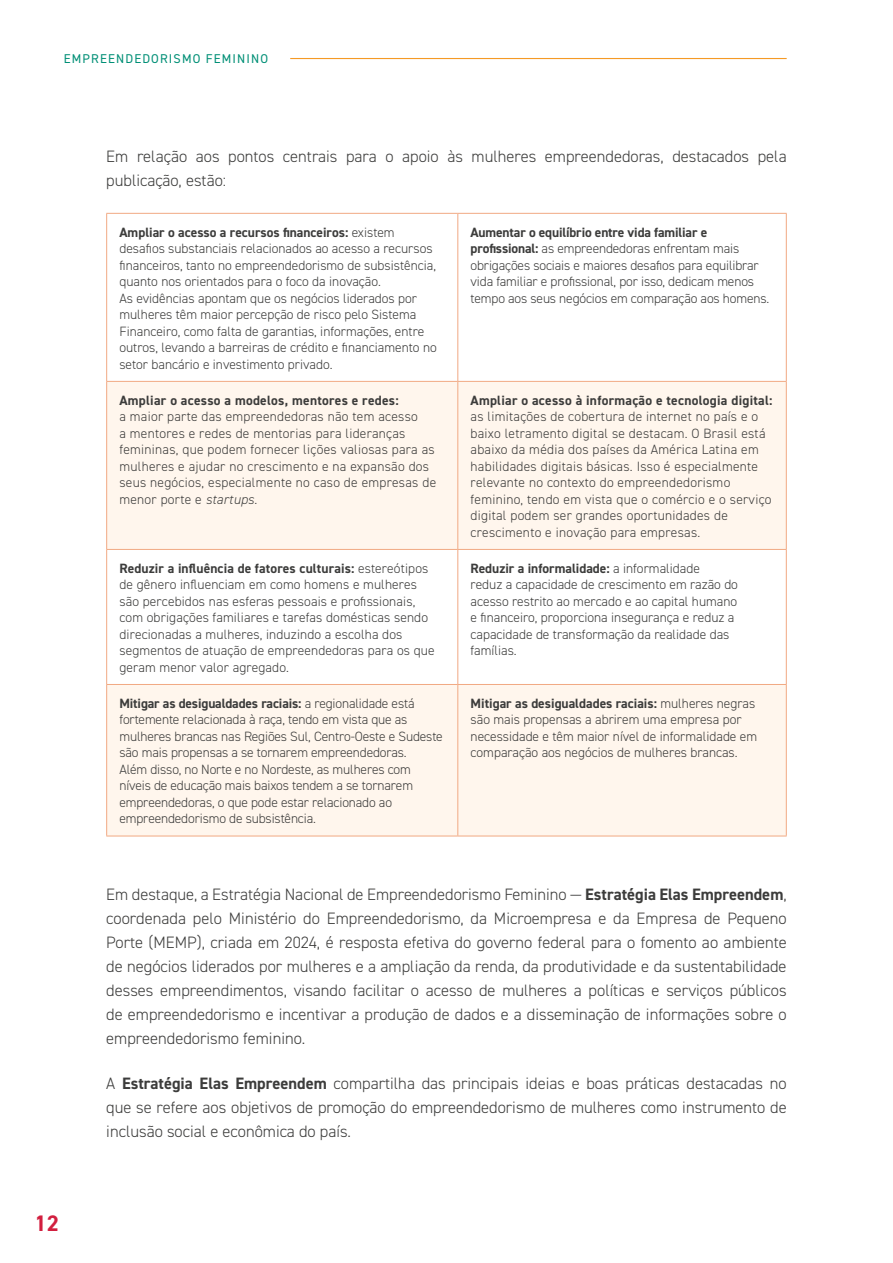
<style>
.page{position:relative;width:893px;height:1263px;background:#fff}
.page>*{position:absolute;margin:0;border:0;box-sizing:border-box;transform-origin:0 0}
.t1{font:700 22.5px "DIN2014";color:#d21f3f}
.t2{font:300 16.5px/24px "DIN2014";color:#3c3c3b;text-align:justify}
.t3{font:300 13.5px/16.5px "DIN2014";color:#3c3c3b}
.t4{font:300 13.5px/16.5px "DIN2014";letter-spacing:.02em;color:#3c3c3b}
.t5{font:700 13.5px "DIN2014";letter-spacing:.02em;color:#3c3c3b}
.t6{font:12.75px "DIN2014";letter-spacing:.09em;color:#008f76}
.s1{font-weight:700}
.s2{font-style:italic}
</style>
<div class="page">
<hr style="left:290px;top:58px;width:497px;height:1px;background:#f59a25">
<svg style="left:107px;top:382px;width:679px;height:454px;fill:#fff6ed"></svg>
<hr style="left:106px;top:213px;width:352px;height:1px;background:#f1a983">
<hr style="left:106px;top:214px;width:1px;height:167px;background:#f1a983">
<hr style="left:458px;top:213px;width:329px;height:1px;background:#f1a983">
<hr style="left:457px;top:214px;width:1px;height:167px;background:#f1a983">
<hr style="left:786px;top:214px;width:1px;height:167px;background:#f1a983">
<hr style="left:106px;top:381px;width:352px;height:1px;background:#f1a983">
<hr style="left:106px;top:382px;width:1px;height:167px;background:#f1a983">
<hr style="left:458px;top:381px;width:329px;height:1px;background:#f1a983">
<hr style="left:457px;top:382px;width:1px;height:167px;background:#f1a983">
<hr style="left:786px;top:382px;width:1px;height:167px;background:#f1a983">
<hr style="left:106px;top:549px;width:352px;height:1px;background:#f1a983">
<hr style="left:106px;top:550px;width:1px;height:134px;background:#f1a983">
<hr style="left:458px;top:549px;width:329px;height:1px;background:#f1a983">
<hr style="left:457px;top:550px;width:1px;height:134px;background:#f1a983">
<hr style="left:786px;top:550px;width:1px;height:134px;background:#f1a983">
<hr style="left:106px;top:684px;width:352px;height:1px;background:#f1a983">
<hr style="left:106px;top:685px;width:1px;height:151px;background:#f1a983">
<hr style="left:458px;top:684px;width:329px;height:1px;background:#f1a983">
<hr style="left:457px;top:685px;width:1px;height:151px;background:#f1a983">
<hr style="left:786px;top:685px;width:1px;height:151px;background:#f1a983">
<hr style="left:106px;top:836px;width:352px;height:1px;background:#f1a983">
<hr style="left:458px;top:836px;width:329px;height:1px;background:#f1a983">
<p class="t6" style="left:64px;top:51px;width:206px">EMPREENDEDORISMO FEMININO</p>
<p class="t2" style="left:106px;top:144px;width:682px">Em relação aos pontos centrais para o apoio às mulheres empreendedoras, destacados pela publicação, estão:</p>
<p class="t3" style="left:119px;top:224px;width:319px"><span class="s1">Ampliar o acesso a recursos financeiros:</span> existem desafios substanciais relacionados ao acesso a recursos financeiros, tanto no empreendedorismo de subsistência, quanto nos orientados para o foco da inovação.<br>As evidências apontam que os negócios liderados por mulheres têm maior percepção de risco pelo Sistema Financeiro, como falta de garantias, informações, entre outros, levando a barreiras de crédito e financiamento no setor bancário e investimento privado.</p>
<p class="t3" style="left:471px;top:224px;width:300px"><span class="s1">Aumentar o equilíbrio entre vida familiar e profissional:</span> as empreendedoras enfrentam mais obrigações sociais e maiores desafios para equilibrar vida familiar e profissional, por isso, dedicam menos tempo aos seus negócios em comparação aos homens.</p>
<p class="t5" style="left:119px;top:391px;width:281px">Ampliar o acesso a modelos, mentores e redes:</p>
<p class="t4" style="left:119px;top:408px;width:318px">a maior parte das empreendedoras não tem acesso<br>a mentores e redes de mentorias para lideranças femininas, que podem fornecer lições valiosas para as mulheres e ajudar no crescimento e na expansão dos seus negócios, especialmente no caso de empresas de menor porte e <span class="s2">startups</span>.</p>
<p class="t5" style="left:471px;top:391px;width:303px">Ampliar o acesso à informação e tecnologia digital:</p>
<p class="t4" style="left:471px;top:408px;width:303px">as limitações de cobertura de internet no país e o baixo letramento digital se destacam. O Brasil está abaixo da média dos países da América Latina em habilidades digitais básicas. Isso é especialmente relevante no contexto do empreendedorismo feminino, tendo em vista que o comércio e o serviço digital podem ser grandes oportunidades de crescimento e inovação para empresas.</p>
<p class="t3" style="left:119px;top:560px;width:317px"><span class="s1">Reduzir a influência de fatores culturais:</span> estereótipos de gênero influenciam em como homens e mulheres são percebidos nas esferas pessoais e profissionais, com obrigações familiares e tarefas domésticas sendo direcionadas a mulheres, induzindo a escolha dos segmentos de atuação de empreendedoras para os que geram menor valor agregado.</p>
<p class="t3" style="left:471px;top:560px;width:269px"><span class="s1">Reduzir a informalidade:</span> a informalidade<br>reduz a capacidade de crescimento em razão do acesso restrito ao mercado e ao capital humano e financeiro, proporciona insegurança e reduz a capacidade de transformação da realidade das famílias.</p>
<p class="t3" style="left:119px;top:695px;width:325px"><span class="s1">Mitigar as desigualdades raciais:</span> a regionalidade está fortemente relacionada à raça, tendo em vista que as mulheres brancas nas Regiões Sul, Centro-Oeste e Sudeste são mais propensas a se tornarem empreendedoras.<br>Além disso, no Norte e no Nordeste, as mulheres com níveis de educação mais baixos tendem a se tornarem empreendedoras, o que pode estar relacionado ao empreendedorismo de subsistência.</p>
<p class="t3" style="left:471px;top:695px;width:288px"><span class="s1">Mitigar as desigualdades raciais:</span> mulheres negras são mais propensas a abrirem uma empresa por necessidade e têm maior nível de informalidade em comparação aos negócios de mulheres brancas.</p>
<h1 class="t1" style="left:35px;top:1208px;width:26px">12</h1>
<p class="t2" style="left:106px;top:882px;width:682px">Em destaque, a Estratégia Nacional de Empreendedorismo Feminino — <span class="s1">Estratégia Elas Empreendem</span>, coordenada pelo Ministério do Empreendedorismo, da Microempresa e da Empresa de Pequeno Porte (MEMP), criada em 2024, é resposta efetiva do governo federal para o fomento ao ambiente de negócios liderados por mulheres e a ampliação da renda, da produtividade e da sustentabilidade desses empreendimentos, visando facilitar o acesso de mulheres a políticas e serviços públicos de empreendedorismo e incentivar a produção de dados e a disseminação de informações sobre o empreendedorismo feminino.</p>
<p class="t2" style="left:106px;top:1071px;width:682px">A <span class="s1">Estratégia Elas Empreendem</span> compartilha das principais ideias e boas práticas destacadas no que se refere aos objetivos de promoção do empreendedorismo de mulheres como instrumento de inclusão social e econômica do país.</p>
</div>
